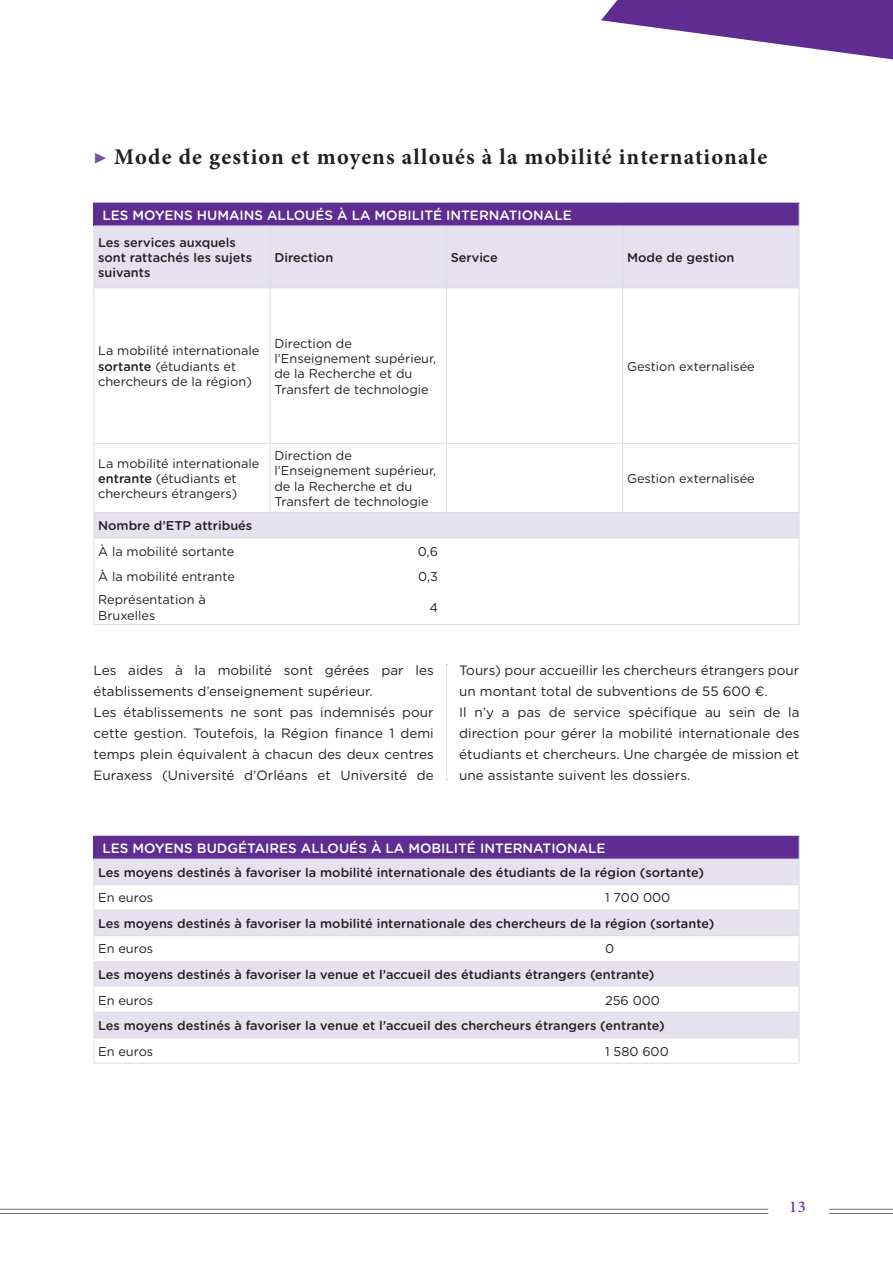
<style>
.page{position:relative;width:893px;height:1263px;background:#fff}
.page>*{position:absolute;margin:0;border:0;box-sizing:border-box;transform-origin:0 0}
.t1{font:700 22.5px "Minion Pro";letter-spacing:.05em;color:#231f20}
.t2{font:500 16.5px "Minion Pro";color:#5f2d91}
.t3{font:13.5px/21px "Gotham Rounded";color:#231f20}
.t4{font:500 13.5px "Gotham Rounded";color:#fff}
.t5{font:12.75px/15.3px "Gotham Rounded";color:#231f20}
.t6{font:500 12.75px/15.3px "Gotham Rounded";color:#231f20}
.s1{color:#7750a0}
.s2{font-weight:500}
</style>
<div class="page">
<hr style="left:0;top:1209px;width:768px;height:1px;background:#6c6d70">
<hr style="left:829px;top:1209px;width:64px;height:1px;background:#6c6d70">
<hr style="left:0;top:1213px;width:768px;height:1px;background:#6c6d70">
<hr style="left:829px;top:1213px;width:64px;height:1px;background:#6c6d70">
<svg style="left:601px;top:0;width:292px;height:60px"></svg>
<div style="left:94px;top:203px;width:705px;height:23px;background:#5f2d91"></div>
<svg style="left:95px;top:227px;width:704px;height:311px"></svg>
<svg style="left:799px;top:203px;width:1px;height:23px"></svg>
<hr style="left:94px;top:226px;width:1px;height:61px;background:#dcdddf">
<hr style="left:270px;top:226px;width:1px;height:61px;background:#dcdddf">
<hr style="left:446px;top:226px;width:1px;height:61px;background:#dcdddf">
<hr style="left:622px;top:226px;width:1px;height:61px;background:#dcdddf">
<hr style="left:799px;top:226px;width:1px;height:61px;background:#dcdddf">
<hr style="left:94px;top:288px;width:1px;height:155px;background:#dcdddf">
<hr style="left:270px;top:288px;width:1px;height:155px;background:#dcdddf">
<hr style="left:446px;top:288px;width:1px;height:155px;background:#dcdddf">
<hr style="left:622px;top:288px;width:1px;height:155px;background:#dcdddf">
<hr style="left:799px;top:288px;width:1px;height:155px;background:#dcdddf">
<hr style="left:94px;top:444px;width:1px;height:68px;background:#dcdddf">
<hr style="left:270px;top:444px;width:1px;height:68px;background:#dcdddf">
<hr style="left:446px;top:444px;width:1px;height:68px;background:#dcdddf">
<hr style="left:622px;top:444px;width:1px;height:68px;background:#dcdddf">
<hr style="left:799px;top:444px;width:1px;height:68px;background:#dcdddf">
<svg style="left:94px;top:513px;width:1px;height:76px"></svg>
<svg style="left:799px;top:513px;width:1px;height:76px"></svg>
<hr style="left:94px;top:589px;width:1px;height:35px;background:#dcdddf">
<hr style="left:799px;top:589px;width:1px;height:35px;background:#dcdddf">
<hr style="left:94px;top:226px;width:176px;height:1px;background:#dbd4e9">
<hr style="left:270px;top:226px;width:176px;height:1px;background:#dbd4e9">
<hr style="left:446px;top:226px;width:177px;height:1px;background:#dbd4e9">
<hr style="left:623px;top:226px;width:176px;height:1px;background:#dbd4e9">
<hr style="left:94px;top:287px;width:176px;height:1px;background:#dcdddf">
<hr style="left:270px;top:287px;width:176px;height:1px;background:#dcdddf">
<hr style="left:446px;top:287px;width:177px;height:1px;background:#dcdddf">
<hr style="left:623px;top:287px;width:176px;height:1px;background:#dcdddf">
<hr style="left:94px;top:443px;width:176px;height:1px;background:#dcdddf">
<hr style="left:270px;top:443px;width:176px;height:1px;background:#dcdddf">
<hr style="left:446px;top:443px;width:177px;height:1px;background:#dcdddf">
<hr style="left:623px;top:443px;width:176px;height:1px;background:#dcdddf">
<hr style="left:94px;top:512px;width:176px;height:1px;background:#dcdddf">
<hr style="left:270px;top:512px;width:176px;height:1px;background:#dcdddf">
<hr style="left:446px;top:512px;width:177px;height:1px;background:#dcdddf">
<hr style="left:623px;top:512px;width:176px;height:1px;background:#dcdddf">
<hr style="left:94px;top:538px;width:176px;height:1px;background:#dcdddf">
<hr style="left:270px;top:538px;width:176px;height:1px;background:#dcdddf">
<hr style="left:446px;top:538px;width:177px;height:1px;background:#dcdddf">
<hr style="left:623px;top:538px;width:176px;height:1px;background:#dcdddf">
<hr style="left:94px;top:624px;width:176px;height:1px;background:#dcdddf">
<hr style="left:270px;top:624px;width:176px;height:1px;background:#dcdddf">
<hr style="left:446px;top:624px;width:177px;height:1px;background:#dcdddf">
<hr style="left:623px;top:624px;width:176px;height:1px;background:#dcdddf">
<div style="left:94px;top:836px;width:705px;height:23px;background:#5f2d91"></div>
<svg style="left:95px;top:860px;width:704px;height:177px;fill:#e6e1ef"></svg>
<svg style="left:799px;top:837px;width:1px;height:226px"></svg>
<svg style="left:94px;top:858px;width:1px;height:205px"></svg>
<hr style="left:94px;top:859px;width:507px;height:1px;background:#dbd4e9">
<hr style="left:601px;top:859px;width:198px;height:1px;background:#dbd4e9">
<hr style="left:94px;top:884px;width:507px;height:1px;background:#dcdddf">
<hr style="left:601px;top:884px;width:198px;height:1px;background:#dcdddf">
<hr style="left:94px;top:910px;width:507px;height:1px;background:#dcdddf">
<hr style="left:601px;top:910px;width:198px;height:1px;background:#dcdddf">
<hr style="left:94px;top:935px;width:507px;height:1px;background:#dcdddf">
<hr style="left:601px;top:935px;width:198px;height:1px;background:#dcdddf">
<hr style="left:94px;top:1012px;width:507px;height:1px;background:#dcdddf">
<hr style="left:601px;top:1012px;width:198px;height:1px;background:#dcdddf">
<hr style="left:94px;top:1037px;width:507px;height:1px;background:#dcdddf">
<hr style="left:601px;top:1037px;width:198px;height:1px;background:#dcdddf">
<hr style="left:94px;top:1063px;width:507px;height:1px;background:#dcdddf">
<hr style="left:601px;top:1063px;width:198px;height:1px;background:#dcdddf">
<svg style="left:446px;top:664px;width:1px;height:116px"></svg>
<p class="t1" style="left:94px;top:141px;width:675px"><span class="s1">▶</span> Mode de gestion et moyens alloués à la mobilité internationale</p>
<p class="t4" style="left:102px;top:206px;width:471px">LES MOYENS HUMAINS ALLOUÉS À LA MOBILITÉ INTERNATIONALE</p>
<p class="t6" style="left:98px;top:234px;width:155px">Les services auxquels sont rattachés les sujets suivants</p>
<p class="t6" style="left:274px;top:249px;width:60px">Direction</p>
<p class="t6" style="left:451px;top:249px;width:49px">Service</p>
<p class="t6" style="left:627px;top:249px;width:109px">Mode de gestion</p>
<p class="t5" style="left:98px;top:343px;width:163px">La mobilité internationale <span class="s2">sortante</span> (étudiants et</p>
<p class="t5" style="left:98px;top:373px;width:155px">chercheurs de la région)</p>
<p class="t5" style="left:274px;top:335px;width:163px">Direction de l’Enseignement supérieur, de la Recherche et du<br>Transfert de technologie</p>
<p class="t5" style="left:98px;top:455px;width:163px">La mobilité internationale <span class="s2">entrante</span> (étudiants et</p>
<p class="t5" style="left:98px;top:486px;width:141px">chercheurs étrangers)</p>
<p class="t5" style="left:274px;top:447px;width:163px">Direction de l’Enseignement supérieur, de la Recherche et du<br>Transfert de technologie</p>
<p class="t6" style="left:98px;top:518px;width:156px">Nombre d’ETP attribués</p>
<p class="t5" style="left:98px;top:543px;width:138px">À la mobilité sortante</p>
<p class="t5" style="left:418px;top:543px;width:22px">0,6</p>
<p class="t5" style="left:98px;top:569px;width:138px">À la mobilité entrante</p>
<p class="t5" style="left:418px;top:569px;width:21px">0,3</p>
<p class="t5" style="left:98px;top:591px;width:109px">Représentation à<br>Bruxelles</p>
<p class="t5" style="left:429px;top:599px;width:10px">4</p>
<p class="t3" style="left:94px;top:659px;width:342px">Les aides à la mobilité sont gérées par les établissements d’enseignement supérieur.</p>
<p class="t3" style="left:94px;top:701px;width:342px;text-align:justify">Les établissements ne sont pas indemnisés pour cette gestion. Toutefois, la Région finance 1 demi temps plein équivalent à chacun des deux centres Euraxess (Université d’Orléans et Université de</p>
<p class="t5" style="left:627px;top:358px;width:129px">Gestion externalisée</p>
<p class="t5" style="left:627px;top:470px;width:129px">Gestion externalisée</p>
<p class="t3" style="left:459px;top:659px;width:342px">Tours) pour accueillir les chercheurs étrangers pour un montant total de subventions de 55 600 €.</p>
<p class="t3" style="left:459px;top:701px;width:342px;text-align:justify">Il n’y a pas de service spécifique au sein de la direction pour gérer la mobilité internationale des étudiants et chercheurs. Une chargée de mission et une assistante suivent les dossiers.</p>
<p class="t4" style="left:102px;top:839px;width:505px">LES MOYENS BUDGÉTAIRES ALLOUÉS À LA MOBILITÉ INTERNATIONALE</p>
<p class="t6" style="left:98px;top:864px;width:607px">Les moyens destinés à favoriser la mobilité internationale des étudiants de la région (sortante)</p>
<p class="t5" style="left:98px;top:890px;width:57px">En euros</p>
<p class="t5" style="left:605px;top:890px;width:67px">1 700 000</p>
<p class="t6" style="left:98px;top:915px;width:618px">Les moyens destinés à favoriser la mobilité internationale des chercheurs de la région (sortante)</p>
<p class="t5" style="left:98px;top:941px;width:57px">En euros</p>
<p class="t5" style="left:605px;top:941px;width:11px">0</p>
<p class="t6" style="left:98px;top:966px;width:558px">Les moyens destinés à favoriser la venue et l’accueil des étudiants étrangers (entrante)</p>
<p class="t5" style="left:98px;top:992px;width:57px">En euros</p>
<p class="t5" style="left:605px;top:992px;width:56px">256 000</p>
<p class="t6" style="left:98px;top:1017px;width:568px">Les moyens destinés à favoriser la venue et l’accueil des chercheurs étrangers (entrante)</p>
<p class="t5" style="left:98px;top:1043px;width:57px">En euros</p>
<p class="t5" style="left:605px;top:1043px;width:65px">1 580 600</p>
<p class="t2" style="left:789px;top:1196px;width:18px">13</p>
</div>
